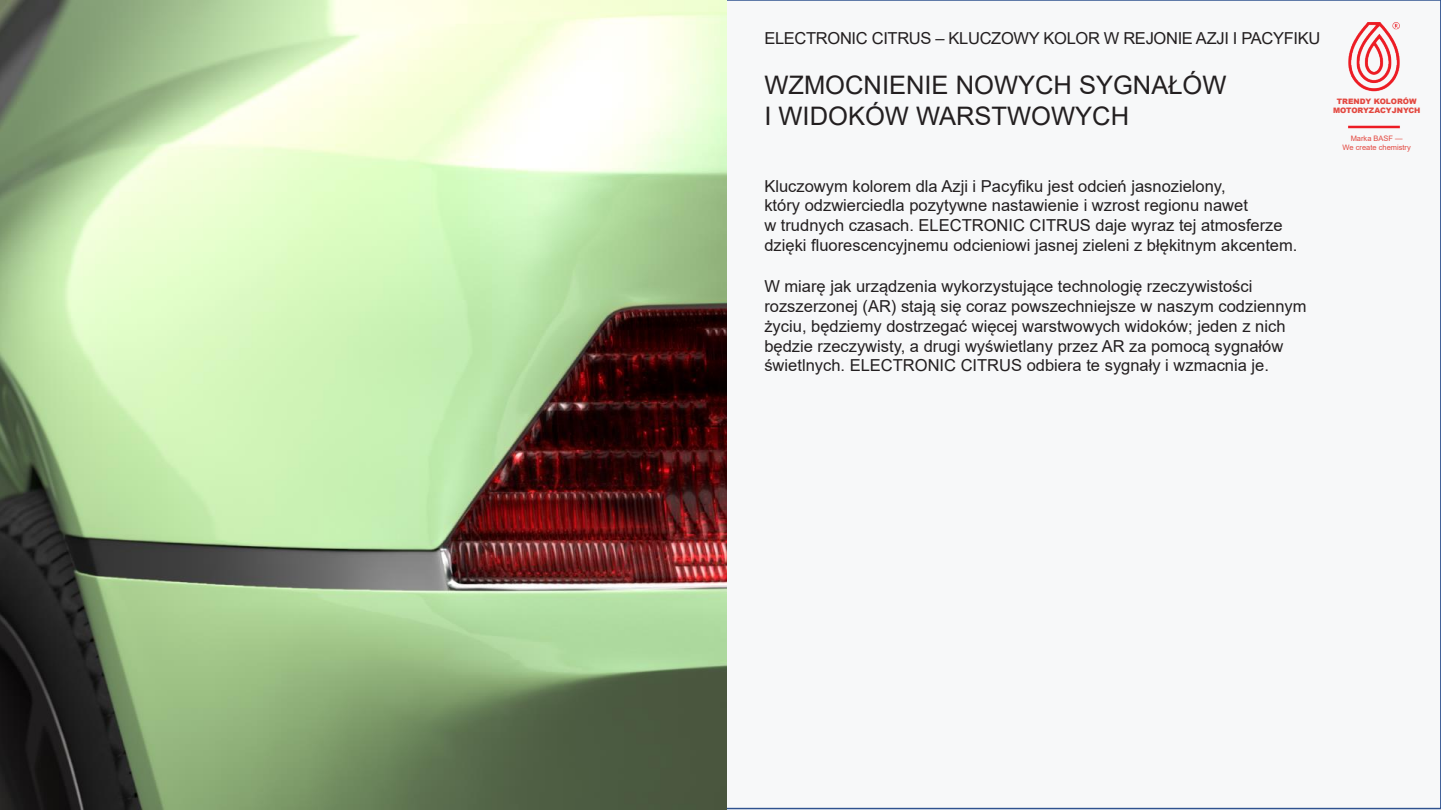
<style>
.page{position:relative;width:1441px;height:810px;background:#fff}
.page>*{position:absolute;margin:0;border:0;box-sizing:border-box;transform-origin:0 0}
.t1{font:25.5px/30.6px "Arial";color:#231f20}
.t2{font:16.5px/19.8px "Arial";color:#231f20}
.t3{font:16.5px "Arial";letter-spacing:-.02em;color:#231f20}
.t4{font:900 7.5px/9px "Arial";color:#e34840;text-align:center}
.t5{font:7.5px/9px "Arial";color:#e34840;text-align:center}
</style>
<div class="page">
<div style="left:0;top:0;width:1440px;height:809px;background:#f7f8f9"></div>
<img style="left:1348px;top:22px;width:52px;height:107px">
<img style="left:0;top:0;width:726px;height:810px">
<p class="t3" style="left:764px;top:27px;width:557px">ELECTRONIC CITRUS – KLUCZOWY KOLOR W REJONIE AZJI I PACYFIKU</p>
<p class="t1" style="left:764px;top:70px;width:463px">WZMOCNIENIE NOWYCH SYGNAŁÓW<br>I WIDOKÓW WARSTWOWYCH</p>
<p class="t2" style="left:764px;top:176px;width:534px">Kluczowym kolorem dla Azji i Pacyfiku jest odcień jasnozielony,<br>który odzwierciedla pozytywne nastawienie i wzrost regionu nawet<br>w trudnych czasach. ELECTRONIC CITRUS daje wyraz tej atmosferze dzięki fluorescencyjnemu odcieniowi jasnej zieleni z błękitnym akcentem.</p>
<p class="t2" style="left:764px;top:276px;width:543px">W miarę jak urządzenia wykorzystujące technologię rzeczywistości rozszerzonej (AR) stają się coraz powszechniejsze w naszym codziennym życiu, będziemy dostrzegać więcej warstwowych widoków; jeden z nich będzie rzeczywisty, a drugi wyświetlany przez AR za pomocą sygnałów świetlnych. ELECTRONIC CITRUS odbiera te sygnały i wzmacnia je.</p>
<p class="t4" style="left:1332px;top:97px;width:89px">TRENDY KOLORÓW<br>MOTORYZACYJNYCH</p>
<p class="t5" style="left:1342px;top:134px;width:70px">Marka BASF —<br>We create chemistry</p>
</div>
